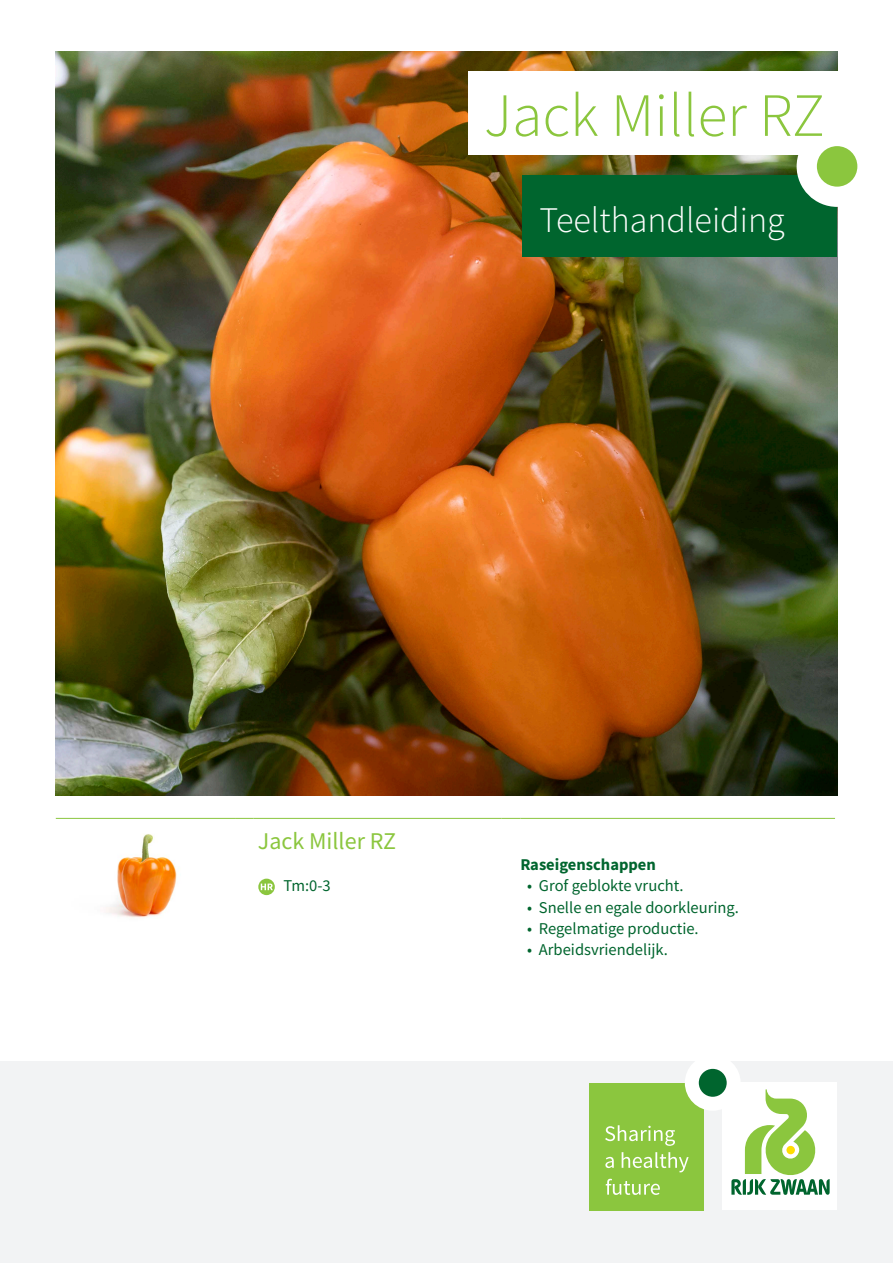
<style>
.page{position:relative;width:893px;height:1263px;background:#fff}
.page>*{position:absolute;margin:0;border:0;box-sizing:border-box;transform-origin:0 0}
.Cover_heading_variet{font:300 61.5px "Source Sans Pro";color:#8bc63e}
.H2_subtitle{font:300 36px "Source Sans Pro";color:#fff}
.H4_variety_name{font:24px "Source Sans Pro";color:#8bc63e}
.Resistance_RZ_DarkGr{font:16.5px "Source Sans Pro";color:#00652e}
.Resistance_RZ_DarkGr-2{font:700 16.5px "Source Sans Pro";color:#00652e}
</style>
<div class="page">
<div style="left:0;top:1062px;width:893px;height:201px;background:#f2f3f4"></div>
<img style="left:56px;top:51px;width:781px;height:745px">
<div style="left:522px;top:176px;width:315px;height:81px;background:#00652e"></div>
<div style="left:797px;top:126px;width:81px;height:81px;background:#fff;border-radius:50%"></div>
<div style="left:469px;top:71px;width:373px;height:83px;background:#fff"></div>
<div style="left:817px;top:146px;width:40px;height:41px;background:#8bc63e;border-radius:50%"></div>
<hr style="left:56px;top:818px;width:179px;height:1px;background:#8bc63e">
<svg style="left:235px;top:818px;width:19px;height:1px"></svg>
<hr style="left:254px;top:818px;width:248px;height:1px;background:#8bc63e">
<svg style="left:502px;top:818px;width:18px;height:1px"></svg>
<hr style="left:520px;top:818px;width:315px;height:1px;background:#8bc63e">
<img style="left:106px;top:834px;width:71px;height:84px">
<svg style="left:258px;top:879px;width:17px;height:16px"></svg>
<svg style="left:261px;top:883px;width:12px;height:7px"></svg>
<div style="left:589px;top:1083px;width:115px;height:127px;background:#8bc63e"></div>
<svg style="left:606px;top:1179px;width:54px;height:16px"></svg>
<svg style="left:605px;top:1157px;width:9px;height:11px"></svg>
<svg style="left:622px;top:1152px;width:67px;height:20px"></svg>
<svg style="left:605px;top:1125px;width:70px;height:21px"></svg>
<div style="left:722px;top:1083px;width:115px;height:127px;background:#fff"></div>
<svg style="left:731px;top:1089px;width:99px;height:106px"></svg>
<div style="left:685px;top:1055px;width:56px;height:56px;background:#fff;border-radius:50%"></div>
<div style="left:699px;top:1069px;width:28px;height:28px;background:#00652e;border-radius:50%"></div>
<p class="Cover_heading_variet" style="left:484px;top:78px;width:343px">Jack Miller RZ</p>
<p class="H2_subtitle" style="left:539px;top:198px;width:247px">Teelthandleiding</p>
<p class="H4_variety_name" style="left:258px;top:826px;width:140px">Jack Miller RZ</p>
<p class="Resistance_RZ_DarkGr" style="left:283px;top:875px;width:49px">Tm:0-3</p>
<p class="Resistance_RZ_DarkGr-2" style="left:520px;top:853px;width:137px">Raseigenschappen</p>
<p class="Resistance_RZ_DarkGr" style="left:527px;top:875px;width:158px">• Grof geblokte vrucht.</p>
<p class="Resistance_RZ_DarkGr" style="left:527px;top:897px;width:213px">• Snelle en egale doorkleuring.</p>
<p class="Resistance_RZ_DarkGr" style="left:527px;top:918px;width:173px">• Regelmatige productie.</p>
<p class="Resistance_RZ_DarkGr" style="left:527px;top:939px;width:142px">• Arbeidsvriendelijk.</p>
</div>
